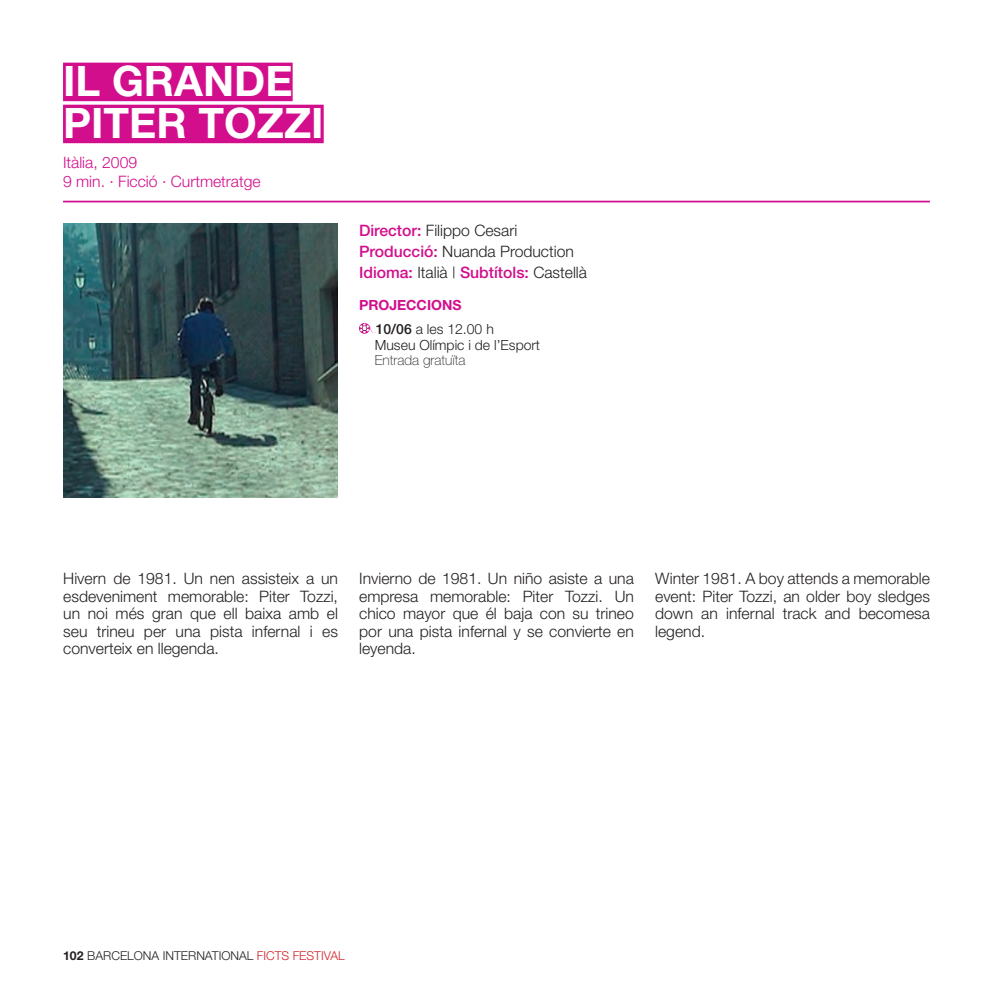
<style>
.page{position:relative;width:993px;height:993px;background:#fff}
.page>*{position:absolute;margin:0;border:0;box-sizing:border-box;transform-origin:0 0}
.t1{font:700 42px/42px "Helvetica Neue";color:#fff}
.t2{font:300 15.75px/17.5px "Helvetica Neue";color:#231f20;text-align:justify}
.t3{font:300 15.75px "Helvetica Neue";color:#d20e8c}
.t4{font:500 15.75px "Helvetica Neue";color:#d20e8c}
.t5{font:300 14px/15.8px "Helvetica Neue";color:#231f20}
.t6{font:700 14px "Helvetica Neue";color:#d20e8c}
.t7{font:300 12.25px "Helvetica Neue";color:#231f20}
.s1{font-weight:500;color:#d20e8c}
.s2{font-weight:300;color:#231f20}
.s3{font-weight:500}
.s4{font-weight:100}
.s5{font-weight:700}
.s6{color:#d1232a}
</style>
<div class="page">
<div style="left:63px;top:63px;width:229px;height:38px;background:#d20e8c"></div>
<div style="left:63px;top:105px;width:260px;height:38px;background:#d20e8c"></div>
<svg style="left:359px;top:323px;width:16px;height:11px"></svg>
<hr style="left:63px;top:201px;width:866px;height:1px;background:#d20e8c">
<img style="left:63px;top:223px;width:275px;height:275px">
<p class="t1" style="left:63px;top:59px;width:262px">IL GRANDE<br>PITER TOZZI</p>
<p class="t3" style="left:63px;top:152px;width:76px">Itàlia, 2009</p>
<p class="t3" style="left:63px;top:171px;width:199px">9 min. · Ficció · Curtmetratge</p>
<p class="t2" style="left:359px;top:221px;width:160px"><span class="s1">Director:</span> Filippo Cesari</p>
<p class="t2" style="left:359px;top:242px;width:216px"><span class="s1">Producció:</span> Nuanda Production</p>
<p class="t4" style="left:359px;top:263px;width:229px">Idioma: <span class="s2">Italià |</span> Subtítols: <span class="s2">Castellà</span></p>
<p class="t6" style="left:359px;top:296px;width:104px">PROJECCIONS</p>
<p class="t5" style="left:374px;top:320px;width:167px"><span class="s3">10/06</span> a les 12.00 h<br>Museu Olímpic i de l’Esport<br><span class="s4">Entrada gratuïta</span></p>
<p class="t2" style="left:63px;top:569px;width:276px">Hivern de 1981. Un nen assisteix a un esdeveniment memorable: Piter Tozzi, un noi més gran que ell baixa amb el seu trineu per una pista infernal i es converteix en llegenda.</p>
<p class="t2" style="left:359px;top:569px;width:276px">Invierno de 1981. Un niño asiste a una empresa memorable: Piter Tozzi. Un chico mayor que él baja con su trineo por una pista infernal y se convierte en leyenda.</p>
<p class="t2" style="left:655px;top:569px;width:276px">Winter 1981. A boy attends a memorable event: Piter Tozzi, an older boy sledges down an infernal track and becomesa legend.</p>
<p class="t7" style="left:63px;top:947px;width:283px"><span class="s5">102</span> BARCELONA INTERNATIONAL <span class="s6">FICTS FESTIVAL</span></p>
</div>
